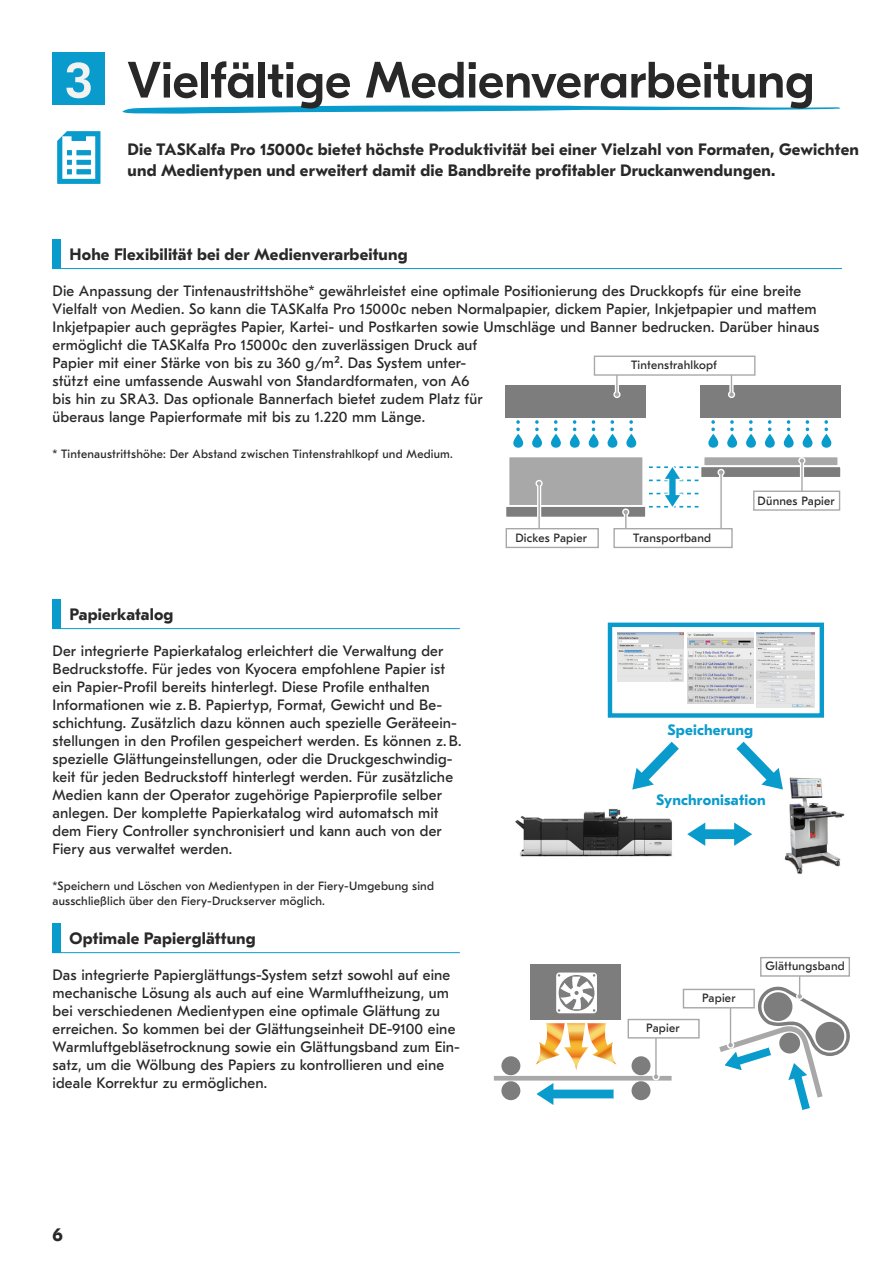
<style>
.page{position:relative;width:893px;height:1263px;background:#fff}
.page>*{position:absolute;margin:0;border:0;box-sizing:border-box;transform-origin:0 0}
.Überschrift{font:500 51px "GT Eesti Pro Display";letter-spacing:-.005em;color:#282828}
.Überschrift-2{font:500 51px "GT Eesti Pro Display";color:#f2f2f2}
.t1{font:700 18.75px "GT Eesti Pro Text";color:#282828}
.subhead{font:700 16.5px/21px "GT Eesti Pro Text";letter-spacing:.01em;color:#282828}
.Text_11-13_einzug{font:700 16.5px "GT Eesti Pro Text";letter-spacing:.005em;color:#282828}
.Text_11-13{font:15px/18px "GT Eesti Pro Text";letter-spacing:.01em;color:#282828}
.t2{font:700 15px "GT Eesti Pro Text";letter-spacing:.01em;color:#0a9bcd}
.Text_11-13-2{font:12px/15px "GT Eesti Pro Text";letter-spacing:.015em;color:#282828}
</style>
<div class="page">
<div style="left:508px;top:456px;width:136px;height:51px;background:#a8a8a8;border:1px solid #fff"></div>
<svg style="left:516px;top:422px;width:4px;height:8px"></svg>
<svg style="left:513px;top:434px;width:10px;height:14px"></svg>
<svg style="left:535px;top:422px;width:4px;height:8px"></svg>
<svg style="left:532px;top:434px;width:10px;height:14px"></svg>
<svg style="left:554px;top:422px;width:4px;height:8px"></svg>
<svg style="left:551px;top:434px;width:10px;height:14px"></svg>
<svg style="left:573px;top:422px;width:3px;height:8px"></svg>
<svg style="left:570px;top:434px;width:10px;height:14px"></svg>
<svg style="left:592px;top:422px;width:3px;height:8px"></svg>
<svg style="left:589px;top:434px;width:10px;height:14px"></svg>
<svg style="left:610px;top:422px;width:4px;height:8px"></svg>
<svg style="left:607px;top:434px;width:10px;height:14px"></svg>
<svg style="left:629px;top:422px;width:4px;height:8px"></svg>
<svg style="left:626px;top:434px;width:10px;height:14px"></svg>
<div style="left:505px;top:385px;width:141px;height:33px;background:#7d7d7d"></div>
<div style="left:504px;top:505px;width:143px;height:14px;background:#7d7d7d;border:2px solid #fff"></div>
<div style="left:703px;top:456px;width:136px;height:11px;background:#a8a8a8;border:1px solid #fff"></div>
<svg style="left:711px;top:422px;width:4px;height:8px"></svg>
<svg style="left:708px;top:434px;width:10px;height:14px"></svg>
<svg style="left:730px;top:422px;width:4px;height:8px"></svg>
<svg style="left:727px;top:434px;width:10px;height:14px"></svg>
<svg style="left:749px;top:422px;width:4px;height:8px"></svg>
<svg style="left:746px;top:434px;width:10px;height:14px"></svg>
<svg style="left:768px;top:422px;width:3px;height:8px"></svg>
<svg style="left:765px;top:434px;width:10px;height:14px"></svg>
<svg style="left:787px;top:422px;width:3px;height:8px"></svg>
<svg style="left:784px;top:434px;width:10px;height:14px"></svg>
<svg style="left:806px;top:422px;width:3px;height:8px"></svg>
<svg style="left:803px;top:434px;width:9px;height:14px"></svg>
<svg style="left:824px;top:422px;width:4px;height:8px"></svg>
<svg style="left:821px;top:434px;width:10px;height:14px"></svg>
<div style="left:700px;top:385px;width:141px;height:33px;background:#7d7d7d"></div>
<div style="left:699px;top:465px;width:143px;height:14px;background:#7d7d7d;border:2px solid #fff"></div>
<svg style="left:649px;top:466px;width:49px;height:42px"></svg>
<svg style="left:798px;top:457px;width:7px;height:34px"></svg>
<svg style="left:728px;top:376px;width:7px;height:22px"></svg>
<svg style="left:613px;top:376px;width:8px;height:22px"></svg>
<svg style="left:717px;top:469px;width:8px;height:59px"></svg>
<svg style="left:622px;top:508px;width:7px;height:20px"></svg>
<svg style="left:535px;top:480px;width:8px;height:48px"></svg>
<div style="left:753px;top:491px;width:87px;height:20px;background:#fff;border:1px solid #a8a8a8"></div>
<div style="left:613px;top:528px;width:120px;height:20px;background:#fff;border:1px solid #a8a8a8"></div>
<div style="left:594px;top:356px;width:161px;height:20px;background:#fff;border:1px solid #a8a8a8"></div>
<div style="left:506px;top:528px;width:93px;height:20px;background:#fff;border:1px solid #a8a8a8"></div>
<div style="left:501px;top:1056px;width:19px;height:19px;background:#7d7d7d;border-radius:50%"></div>
<div style="left:530px;top:964px;width:90px;height:56px;background:#7d7d7d"></div>
<div style="left:501px;top:1081px;width:19px;height:19px;background:#7d7d7d;border-radius:50%"></div>
<div style="left:631px;top:1056px;width:19px;height:19px;background:#7d7d7d;border-radius:50%"></div>
<div style="left:631px;top:1081px;width:19px;height:19px;background:#7d7d7d;border-radius:50%"></div>
<svg style="left:532px;top:1080px;width:83px;height:25px"></svg>
<hr style="left:494px;top:1076px;width:178px;height:4px;background:#a8a8a8">
<svg style="left:556px;top:972px;width:41px;height:41px"></svg>
<svg style="left:535px;top:1023px;width:82px;height:47px"></svg>
<div style="left:760px;top:957px;width:90px;height:20px;background:#fff;border:1px solid #a8a8a8"></div>
<svg style="left:715px;top:971px;width:135px;height:140px"></svg>
<svg style="left:652px;top:1038px;width:8px;height:42px"></svg>
<div style="left:628px;top:1019px;width:72px;height:19px;background:#fff;border:1px solid #a8a8a8"></div>
<div style="left:683px;top:989px;width:72px;height:19px;background:#fff;border:1px solid #a8a8a8"></div>
<svg style="left:122px;top:106px;width:718px;height:8px"></svg>
<img style="left:515px;top:789px;width:158px;height:68px">
<div style="left:608px;top:623px;width:216px;height:95px;border:4px solid #0a9bcd"></div>
<img style="left:757px;top:632px;width:57px;height:75px">
<img style="left:617px;top:632px;width:66px;height:49px">
<img style="left:687px;top:632px;width:66px;height:72px">
<img style="left:781px;top:777px;width:64px;height:97px">
<svg style="left:632px;top:742px;width:47px;height:47px"></svg>
<svg style="left:736px;top:742px;width:47px;height:47px"></svg>
<svg style="left:687px;top:822px;width:65px;height:24px"></svg>
<div style="left:53px;top:53px;width:52px;height:52px;background:#0a9bcd"></div>
<div style="left:53px;top:239px;width:8px;height:30px;background:#0a9bcd"></div>
<div style="left:53px;top:599px;width:8px;height:30px;background:#0a9bcd"></div>
<div style="left:53px;top:923px;width:8px;height:30px;background:#0a9bcd"></div>
<svg style="left:57px;top:131px;width:43px;height:53px"></svg>
<hr style="left:53px;top:268px;width:789px;height:1px;background:#0a9bcd">
<hr style="left:53px;top:628px;width:407px;height:1px;background:#0a9bcd">
<hr style="left:53px;top:952px;width:407px;height:1px;background:#0a9bcd">
<p class="Überschrift-2" style="left:65px;top:53px;width:28px">3</p>
<p class="Überschrift" style="left:128px;top:53px;width:688px">Vielfältige Medienverarbeitung</p>
<p class="subhead" style="left:128px;top:139px;width:733px">Die TASKalfa Pro 15000c bietet höchste Produktivität bei einer Vielzahl von Formaten, Gewichten und Medientypen und erweitert damit die Bandbreite profitabler Druckanwendungen.</p>
<p class="Text_11-13_einzug" style="left:70px;top:245px;width:340px">Hohe Flexibilität bei der Medienverarbeitung</p>
<p class="Text_11-13" style="left:53px;top:282px;width:768px">Die Anpassung der Tintenaustrittshöhe* gewährleistet eine optimale Positionierung des Druckkopfs für eine breite Vielfalt von Medien. So kann die TASKalfa Pro 15000c neben Normalpapier, dickem Papier, Inkjetpapier und mattem Inkjetpapier auch geprägtes Papier, Kartei- und Postkarten sowie Umschläge und Banner bedrucken. Darüber hinaus ermöglicht die TASKalfa Pro 15000c den zuverlässigen Druck auf<br>Papier mit einer Stärke von bis zu 360 g/m2. Das System unter-<br>stützt eine umfassende Auswahl von Standardformaten, von A6<br>bis hin zu SRA3. Das optionale Bannerfach bietet zudem Platz für<br>überaus lange Papierformate mit bis zu 1.220 mm Länge.</p>
<p class="Text_11-13-2" style="left:53px;top:446px;width:402px">* Tintenaustrittshöhe: Der Abstand zwischen Tintenstrahlkopf und Medium.</p>
<p class="Text_11-13-2" style="left:631px;top:358px;width:87px">Tintenstrahlkopf</p>
<p class="Text_11-13_einzug" style="left:70px;top:605px;width:105px">Papierkatalog</p>
<p class="Text_11-13" style="left:53px;top:642px;width:411px">Der integrierte Papierkatalog erleichtert die Verwaltung der Bedruckstoffe. Für jedes von Kyocera empfohlene Papier ist ein Papier-Profil bereits hinterlegt. Diese Profile enthalten Informationen wie z. B. Papiertyp, Format, Gewicht und Be&shy;schichtung. Zusätzlich dazu können auch spezielle Geräteein&shy;stellungen in den Profilen gespeichert werden. Es können z. B. spezielle Glättungeinstellungen, oder die Druckgeschwindig&shy;keit für jeden Bedruckstoff hinterlegt werden. Für zusätzliche Medien kann der Operator zugehörige Papierprofile selber anlegen. Der komplette Papierkatalog wird automatsch mit dem Fiery Controller synchronisiert und kann auch von der Fiery aus verwaltet werden.</p>
<p class="Text_11-13-2" style="left:53px;top:878px;width:383px">*Speichern und Löschen von Medientypen in der Fiery-Umgebung sind ausschließlich über den Fiery-Druckserver möglich.</p>
<p class="Text_11-13_einzug" style="left:70px;top:929px;width:188px">Optimale Papierglättung</p>
<p class="Text_11-13" style="left:53px;top:966px;width:409px">Das integrierte Papierglättungs-System setzt sowohl auf eine mechanische Lösung als auch auf eine Warmluftheizung, um bei verschiedenen Medientypen eine optimale Glättung zu erreichen. So kommen bei der Glättungseinheit DE-9100 eine Warmluftgebläsetrocknung sowie ein Glättungsband zum Ein&shy;satz, um die Wölbung des Papiers zu kontrollieren und eine ideale Korrektur zu ermöglichen.</p>
<p class="t1" style="left:53px;top:1225px;width:12px">6</p>
<p class="Text_11-13-2" style="left:515px;top:530px;width:73px">Dickes Papier</p>
<p class="Text_11-13-2" style="left:633px;top:530px;width:79px">Transportband</p>
<p class="Text_11-13-2" style="left:758px;top:493px;width:79px">Dünnes Papier</p>
<p class="t2" style="left:667px;top:721px;width:87px">Speicherung</p>
<p class="t2" style="left:656px;top:791px;width:111px">Synchronisation</p>
<p class="Text_11-13-2" style="left:646px;top:1021px;width:35px">Papier</p>
<p class="Text_11-13-2" style="left:702px;top:991px;width:35px">Papier</p>
<p class="Text_11-13-2" style="left:765px;top:959px;width:81px">Glättungsband</p>
</div>
